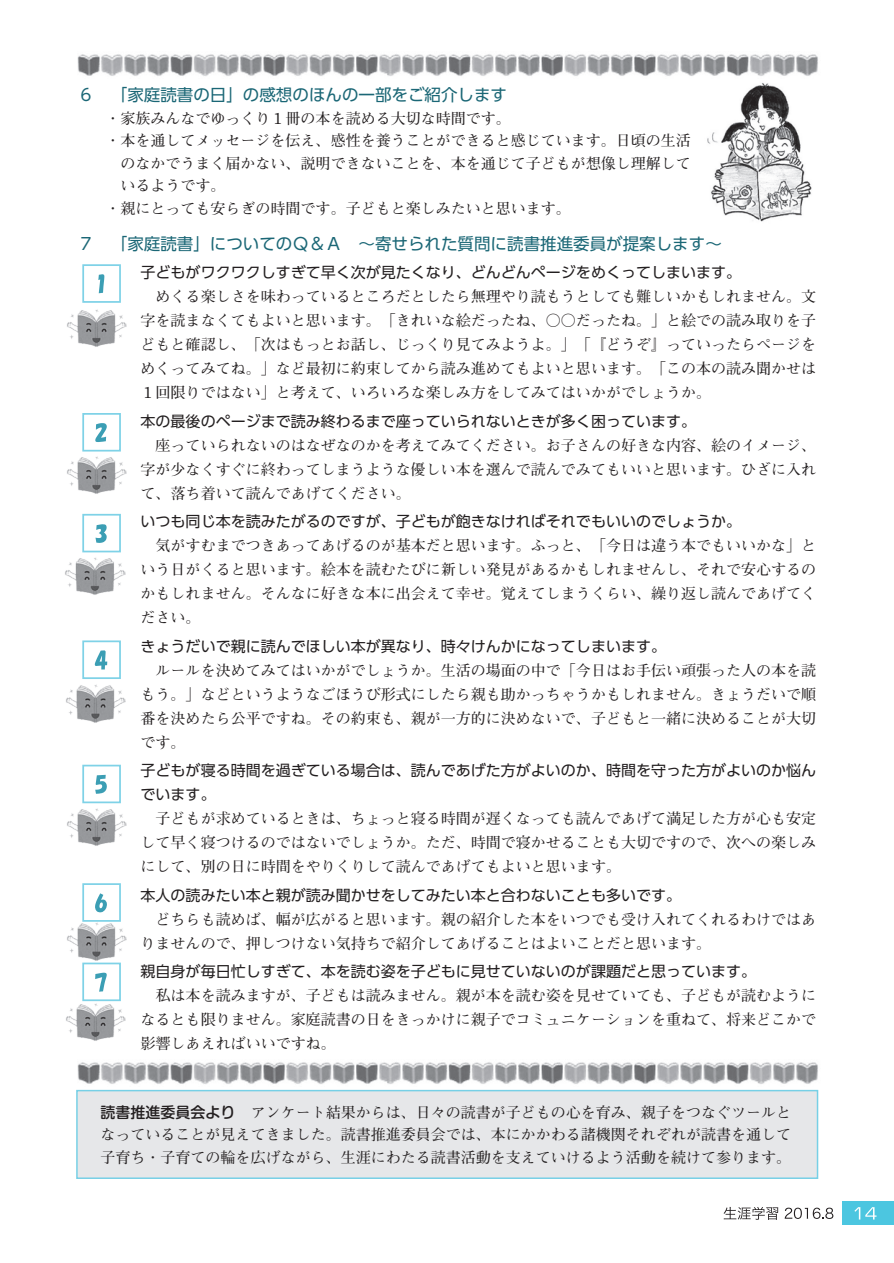
<style>
.page{position:relative;width:894px;height:1263px;background:#fff}
.page>*{position:absolute;margin:0;border:0;box-sizing:border-box;transform-origin:0 0}
.t1{font:16.5px "UD Shin Go Pro";color:#1b6776}
.t2{font:700 15px/24px "Futo Min A101 Pro";color:#231f20;text-align:justify}
.t3{font:15px/24px "UD Shin Go Pro";color:#231f20}
.s1{font-family:"Shin M Go Pro";font-weight:500}
</style>
<div class="page">
<div style="left:842px;top:1201px;width:51px;height:24px;background:#4cc6e0"></div>
<img style="left:78px;top:54px;width:740px;height:22px">
<img style="left:77px;top:1062px;width:741px;height:22px">
<div style="left:76px;top:1090px;width:742px;height:89px;background:#e6e7e9;border:2px solid #77d0e6"></div>
<img style="left:67px;top:309px;width:59px;height:38px">
<img style="left:67px;top:456px;width:59px;height:38px">
<img style="left:65px;top:552px;width:60px;height:43px">
<img style="left:66px;top:684px;width:60px;height:39px">
<img style="left:67px;top:803px;width:59px;height:43px">
<img style="left:67px;top:922px;width:59px;height:41px">
<img style="left:66px;top:1001px;width:60px;height:40px">
<img style="left:707px;top:83px;width:105px;height:139px">
<svg style="left:723px;top:1207px;width:55px;height:13px"></svg>
<svg style="left:784px;top:1208px;width:49px;height:11px"></svg>
<svg style="left:854px;top:1207px;width:22px;height:13px"></svg>
<svg style="left:98px;top:274px;width:6px;height:19px"></svg>
<div style="left:82px;top:264px;width:39px;height:39px;border:2px solid #7fd2e7"></div>
<svg style="left:95px;top:423px;width:12px;height:19px"></svg>
<div style="left:82px;top:413px;width:39px;height:39px;border:2px solid #7fd2e7"></div>
<svg style="left:95px;top:524px;width:12px;height:19px"></svg>
<div style="left:82px;top:514px;width:39px;height:38px;border:2px solid #7fd2e7"></div>
<svg style="left:95px;top:650px;width:12px;height:19px"></svg>
<div style="left:82px;top:640px;width:39px;height:39px;border:2px solid #7fd2e7"></div>
<svg style="left:95px;top:775px;width:12px;height:19px"></svg>
<div style="left:82px;top:765px;width:39px;height:38px;border:2px solid #7fd2e7"></div>
<svg style="left:95px;top:893px;width:12px;height:20px"></svg>
<div style="left:82px;top:883px;width:39px;height:39px;border:2px solid #7fd2e7"></div>
<svg style="left:95px;top:973px;width:12px;height:19px"></svg>
<div style="left:82px;top:963px;width:39px;height:38px;border:2px solid #7fd2e7"></div>
<p class="t1" style="left:78px;top:81px;width:430px">６　「家庭読書の日」の感想のほんの一部をご紹介します</p>
<p class="t2" style="left:105px;top:104px;width:406px">・家族みんなでゆっくり１冊の本を読める大切な時間です。</p>
<p class="t2" style="left:105px;top:127px;width:586px">・本を通してメッセージを伝え、感性を養うことができると感じています。日頃の生活</p>
<p class="t2" style="left:120px;top:149px;width:571px">のなかでうまく届かない、説明できないことを、本を通じて子どもが想像し理解して</p>
<p class="t2" style="left:120px;top:172px;width:106px">いるようです。</p>
<p class="t2" style="left:105px;top:194px;width:466px">・親にとっても安らぎの時間です。子どもと楽しみたいと思います。</p>
<p class="t1" style="left:78px;top:231px;width:645px">７　「家庭読書」についてのＱ＆Ａ　～寄せられた質問に読書推進委員が提案します～</p>
<p class="t3" style="left:141px;top:260px;width:601px">子どもがワクワクしすぎて早く次が見たくなり、どんどんページをめくってしまいます。</p>
<p class="t2" style="left:141px;top:283px;width:676px">　めくる楽しさを味わっているところだとしたら無理やり読もうとしても難しいかもしれません。文字を読まなくてもよいと思います。「きれいな絵だったね、○○だったね。」と絵での読み取りを子どもと確認し、「次はもっとお話し、じっくり見てみようよ。」「『どうぞ』っていったらページをめくってみてね。」など最初に約束してから読み進めてもよいと思います。「この本の読み聞かせは１回限りではない」と考えて、いろいろな楽しみ方をしてみてはいかがでしょうか。</p>
<p class="t3" style="left:141px;top:409px;width:556px">本の最後のページまで読み終わるまで座っていられないときが多く困っています。</p>
<p class="t2" style="left:141px;top:431px;width:676px">　座っていられないのはなぜなのかを考えてみてください。お子さんの好きな内容、絵のイメージ、字が少なくすぐに終わってしまうような優しい本を選んで読んでみてもいいと思います。ひざに入れて、落ち着いて読んであげてください。</p>
<p class="t3" style="left:141px;top:509px;width:601px">いつも同じ本を読みたがるのですが、子どもが飽きなければそれでもいいのでしょうか。</p>
<p class="t2" style="left:141px;top:532px;width:676px">　気がすむまでつきあってあげるのが基本だと思います。ふっと、「今日は違う本でもいいかな」という日がくると思います。絵本を読むたびに新しい発見があるかもしれませんし、それで安心するのかもしれません。そんなに好きな本に出会えて幸せ。覚えてしまうくらい、繰り返し読んであげてください。</p>
<p class="t3" style="left:141px;top:634px;width:526px">きょうだいで親に読んでほしい本が異なり、時々けんかになってしまいます。</p>
<p class="t2" style="left:141px;top:656px;width:676px">　ルールを決めてみてはいかがでしょうか。生活の場面の中で「今日はお手伝い頑張った人の本を読もう。」などというようなごほうび形式にしたら親も助かっちゃうかもしれません。きょうだいで順番を決めたら公平ですね。その約束も、親が一方的に決めないで、子どもと一緒に決めることが大切です。</p>
<p class="t3" style="left:141px;top:758px;width:676px">子どもが寝る時間を過ぎている場合は、読んであげた方がよいのか、時間を守った方がよいのか悩んでいます。</p>
<p class="t2" style="left:141px;top:805px;width:676px">　子どもが求めているときは、ちょっと寝る時間が遅くなっても読んであげて満足した方が心も安定して早く寝つけるのではないでしょうか。ただ、時間で寝かせることも大切ですので、次への楽しみにして、別の日に時間をやりくりして読んであげてもよいと思います。</p>
<p class="t3" style="left:141px;top:883px;width:541px">本人の読みたい本と親が読み聞かせをしてみたい本と合わないことも多いです。</p>
<p class="t2" style="left:141px;top:905px;width:676px">　どちらも読めば、幅が広がると思います。親の紹介した本をいつでも受け入れてくれるわけではありませんので、押しつけない気持ちで紹介してあげることはよいことだと思います。</p>
<p class="t3" style="left:141px;top:959px;width:616px">親自身が毎日忙しすぎて、本を読む姿を子どもに見せていないのが課題だと思っています。</p>
<p class="t2" style="left:141px;top:982px;width:676px">　私は本を読みますが、子どもは読みません。親が本を読む姿を見せていても、子どもが読むようになるとも限りません。家庭読書の日をきっかけに親子でコミュニケーションを重ねて、将来どこかで影響しあえればいいですね。</p>
<p class="t2" style="left:100px;top:1099px;width:691px;line-height:22.5px"><span class="s1">読書推進委員会より</span>　アンケート結果からは、日々の読書が子どもの心を育み、親子をつなぐツールとなっていることが見えてきました。読書推進委員会では、本にかかわる諸機関それぞれが読書を通して子育ち・子育ての輪を広げながら、生涯にわたる読書活動を支えていけるよう活動を続けて参ります。</p>
</div>
